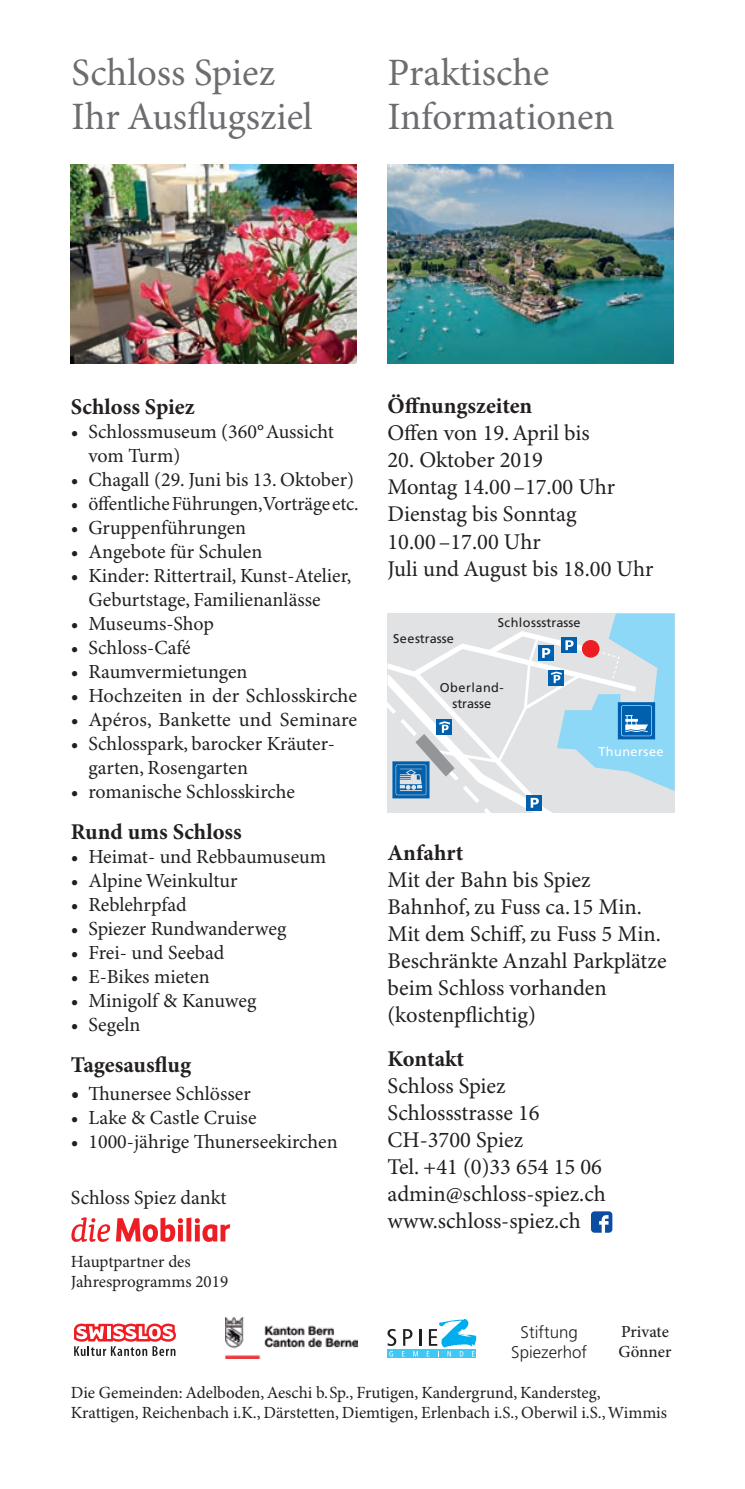
<style>
.page{position:relative;width:745px;height:1489px;background:#fff}
.page>*{position:absolute;margin:0;border:0;box-sizing:border-box;transform-origin:0 0}
.t1{font:38.75px/43.8px "Minion Pro";color:#6c6d70}
.t2{font:22.5px/27px "Minion Pro";color:#231f20}
.t3{font:700 22.5px "Minion Pro";color:#231f20}
.t4{font:20px/24px "Minion Pro";color:#231f20}
.t5{font:17px/20.5px "Minion Pro";color:#231f20}
.t6{font:300 17px/20.5px "Frutiger";color:#231f20;text-align:center}
.t7{font:500 17px/20.8px "Minion Pro";letter-spacing:-.005em;color:#231f20}
.t8{font:12.75px "Frutiger";color:#231f20}
.t9{font:12.75px/15.2px "Frutiger";letter-spacing:.035em;color:#231f20;text-align:center}
.t10{font:12.75px "Frutiger";letter-spacing:.035em;color:#fff}
.s1{font-size:22.5px}
</style>
<div class="page">
<img style="left:387px;top:165px;width:285px;height:198px">
<svg style="left:387px;top:613px;width:287px;height:200px;background:#c7d8e4"></svg>
<img style="left:71px;top:165px;width:285px;height:198px">
<svg style="left:591px;top:1211px;width:21px;height:21px"></svg>
<svg style="left:74px;top:1323px;width:102px;height:32px"></svg>
<svg style="left:387px;top:1356px;width:89px;height:1px"></svg>
<svg style="left:387px;top:1318px;width:89px;height:38px"></svg>
<svg style="left:71px;top:1217px;width:39px;height:24px"></svg>
<div style="left:186px;top:1217px;width:5px;height:24px;background:#ee1d23"></div>
<svg style="left:195px;top:1218px;width:35px;height:23px"></svg>
<svg style="left:116px;top:1217px;width:67px;height:24px"></svg>
<img style="left:225px;top:1317px;width:132px;height:41px">
<h1 class="t1" style="left:71px;top:52px;width:243px">Schloss Spiez<br>Ihr Ausflugsziel</h1>
<h1 class="t1" style="left:387px;top:52px;width:228px">Praktische<br>Informationen</h1>
<p class="t3" style="left:71px;top:393px;width:125px">Schloss Spiez</p>
<p class="t4" style="left:88px;top:420px;width:247px;text-indent:-17px">• Schlossmuseum (360°Aussicht vom Turm)</p>
<p class="t4" style="left:71px;top:468px;width:284px">• Chagall (29. Juni bis 13. Oktober)</p>
<p class="t4" style="left:71px;top:492px;width:289px">• öffentliche Führungen, Vorträge etc.</p>
<p class="t4" style="left:71px;top:516px;width:176px">• Gruppenführungen</p>
<p class="t4" style="left:71px;top:540px;width:193px">• Angebote für Schulen</p>
<p class="t4" style="left:88px;top:564px;width:264px;text-indent:-17px">• Kinder: Rittertrail, Kunst-Atelier,<br>Geburtstage, Familienanlässe</p>
<p class="t4" style="left:71px;top:612px;width:144px">• Museums-Shop</p>
<p class="t4" style="left:71px;top:636px;width:121px">• Schloss-Café</p>
<p class="t4" style="left:71px;top:660px;width:178px">• Raumvermietungen</p>
<p class="t4" style="left:71px;top:684px;width:287px">• Hochzeiten in der Schlosskirche</p>
<p class="t4" style="left:71px;top:708px;width:287px">• Apéros, Bankette und Seminare</p>
<p class="t4" style="left:88px;top:732px;width:248px;text-indent:-17px">• Schlosspark, barocker Kräuter&shy;garten, Rosengarten</p>
<p class="t4" style="left:71px;top:780px;width:225px">• romanische Schlosskirche</p>
<p class="t3" style="left:71px;top:818px;width:172px">Rund ums Schloss</p>
<p class="t4" style="left:71px;top:845px;width:256px">• Heimat- und Rebbaumuseum</p>
<p class="t4" style="left:71px;top:869px;width:168px">• Alpine Weinkultur</p>
<p class="t4" style="left:71px;top:893px;width:117px">• Reblehrpfad</p>
<p class="t4" style="left:71px;top:917px;width:217px">• Spiezer Rundwanderweg</p>
<p class="t4" style="left:71px;top:941px;width:155px">• Frei- und Seebad</p>
<p class="t4" style="left:71px;top:965px;width:140px">• E-Bikes mieten</p>
<p class="t4" style="left:71px;top:989px;width:187px">• Minigolf &amp; Kanuweg</p>
<p class="t4" style="left:71px;top:1013px;width:71px">• Segeln</p>
<p class="t3" style="left:71px;top:1051px;width:122px">Tagesausflug</p>
<p class="t4" style="left:71px;top:1081px;width:181px"><span class="s1">•</span> Thunersee Schlösser</p>
<p class="t4" style="left:71px;top:1105px;width:187px">• Lake &amp; Castle Cruise</p>
<p class="t4" style="left:71px;top:1129px;width:268px">• 1000-jährige Thunerseekirchen</p>
<p class="t4" style="left:71px;top:1186px;width:157px">Schloss Spiez dankt</p>
<p class="t5" style="left:71px;top:1251px;width:159px">Hauptpartner des<br>Jahresprogramms 2019</p>
<p class="t3" style="left:387px;top:393px;width:146px">Öffnungszeiten</p>
<p class="t2" style="left:387px;top:420px;width:203px">Offen von 19. April bis</p>
<p class="t2" style="left:387px;top:447px;width:267px">20. Oktober 2019<br>Montag 14.00–17.00 Uhr<br>Dienstag bis Sonntag<br>10.00–17.00 Uhr<br>Juli und August bis 18.00 Uhr</p>
<p class="t8" style="left:497px;top:615px;width:84px">Schlossstrasse</p>
<p class="t8" style="left:393px;top:631px;width:62px">Seestrasse</p>
<p class="t9" style="left:439px;top:680px;width:65px">Oberland&shy;strasse</p>
<p class="t10" style="left:598px;top:744px;width:67px">Thunersee</p>
<p class="t3" style="left:387px;top:839px;width:77px">Anfahrt</p>
<p class="t2" style="left:387px;top:866px;width:280px">Mit der Bahn bis Spiez<br>Bahnhof, zu Fuss ca.15 Min.<br>Mit dem Schiff, zu Fuss 5 Min.<br>Beschränkte Anzahl Parkplätze beim Schloss vorhanden (kostenpflichtig)</p>
<p class="t3" style="left:387px;top:1045px;width:78px">Kontakt</p>
<p class="t2" style="left:387px;top:1073px;width:220px">Schloss Spiez<br>Schlossstrasse 16<br>CH-3700 Spiez<br>Tel. +41 (0)33 654 15 06 admin@schloss-spiez.ch www.schloss-spiez.ch</p>
<p class="t6" style="left:511px;top:1321px;width:77px">Stiftung<br>Spiezerhof</p>
<p class="t7" style="left:618px;top:1320px;width:54px">Private<br>Gönner</p>
<p class="t5" style="left:71px;top:1382px;width:597px">Die Gemeinden: Adelboden, Aeschi b.Sp., Frutigen, Kandergrund, Kandersteg,<br>Krattigen, Reichenbach i.K., Därstetten, Diemtigen, Erlenbach i.S., Oberwil i.S., Wimmis</p>
</div>
